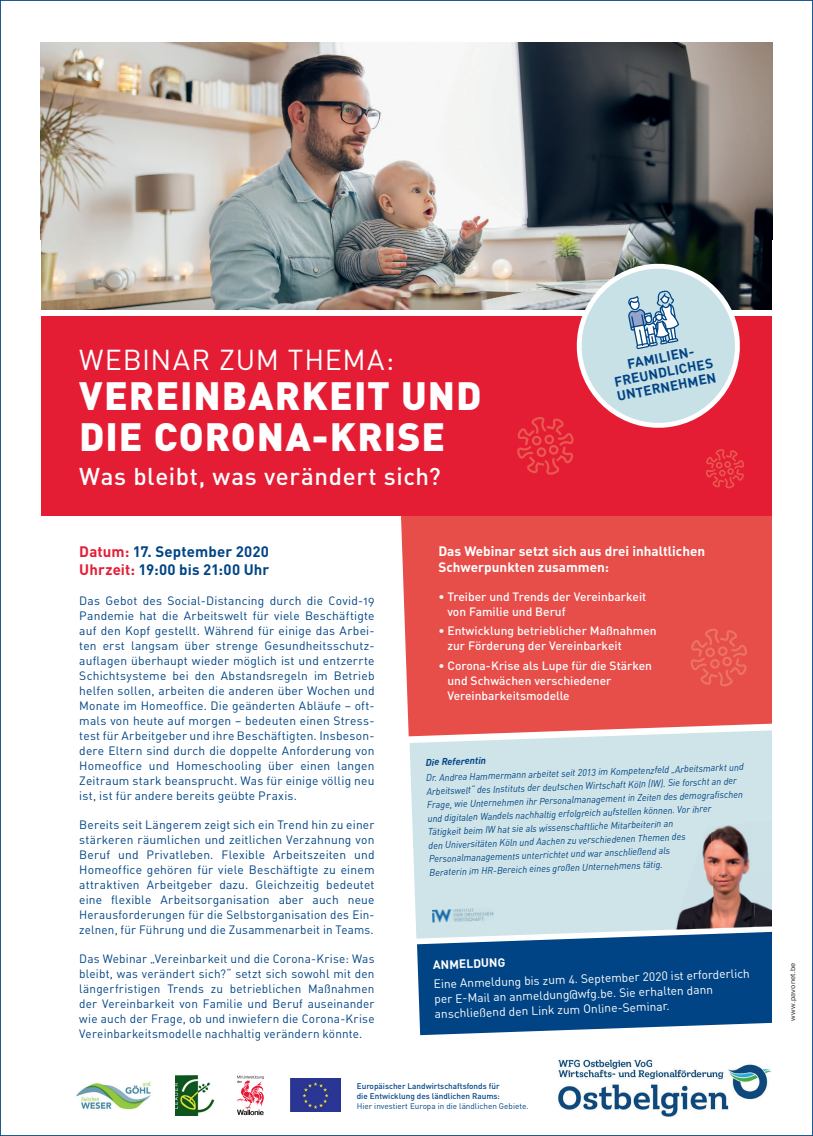
<style>
.page{position:relative;width:813px;height:1136px;background:#fff}
.page>*{position:absolute;margin:0;border:0;box-sizing:border-box;transform-origin:0 0}
.t1{font:900 39px/40.5px "DIN";letter-spacing:.025em;color:#fff}
.t2{font:28.5px "DIN Regular Alternate";letter-spacing:.025em;color:#fff}
.t3{font:24px "DIN Medium Alternate";letter-spacing:.025em;color:#fff}
.t4{font:700 15px/18px "DIN";letter-spacing:.01em;color:#014485}
.t5{font:13.5px/16.5px "DIN Bold Alternate";color:#fff}
.t6{font:700 13.5px/14.9px "DIN";color:#014485;text-align:center}
.t7{font:12px/15px "DIN Regular Alternate";letter-spacing:.015em;color:#014485;text-align:justify}
.t8{font:500 12px/15px "DIN";color:#fff}
.t9{font:12px/15px "DIN";color:#fff}
.t10{font:700 12px "DIN";color:#fff}
.t11{font:italic 9.75px/13.5px "DIN Pro";color:#014485;scale:.95 1}
.t12{font:italic 700 9.75px "DIN Pro";color:#014485}
.t13{font:500 8.1px/9.8px "DIN";color:#014485}
.t14{font:8.1px "DIN";color:#014485}
.t15{font:7.5px "Proxima Nova";letter-spacing:.025em;color:#231f20}
.s1{color:#e41d35}
</style>
<div class="page">
<svg style="left:417px;top:938px;width:354px;height:97px;background:#16538f"></svg>
<div style="left:400px;top:515px;width:371px;height:221px;background:#e74d49"></div>
<svg style="left:409px;top:729px;width:362px;height:209px;background:#d0e2e6"></svg>
<img style="left:714px;top:926px;width:57px;height:3px">
<img style="left:690px;top:826px;width:20px;height:48px">
<img style="left:710px;top:822px;width:41px;height:52px">
<img style="left:751px;top:818px;width:20px;height:55px">
<img style="left:673px;top:874px;width:41px;height:55px">
<img style="left:712px;top:873px;width:42px;height:55px">
<img style="left:752px;top:871px;width:19px;height:55px">
<img style="left:41px;top:43px;width:730px;height:266px">
<div style="left:41px;top:315px;width:730px;height:200px;background:#e41d35"></div>
<img style="left:558px;top:1059px;width:212px;height:58px">
<img style="left:175px;top:1075px;width:39px;height:39px">
<img style="left:76px;top:1081px;width:75px;height:28px">
<img style="left:291px;top:1078px;width:49px;height:33px">
<svg style="left:237px;top:1075px;width:27px;height:39px"></svg>
<img style="left:432px;top:907px;width:61px;height:15px">
<svg style="left:574px;top:262px;width:167px;height:166px"></svg>
<svg style="left:517px;top:417px;width:46px;height:28px"></svg>
<svg style="left:690px;top:628px;width:56px;height:58px;background:#e75750"></svg>
<svg style="left:706px;top:449px;width:37px;height:39px"></svg>
<h2 class="t2" style="left:79px;top:342px;width:316px">WEBINAR ZUM THEMA:</h2>
<h1 class="t1" style="left:79px;top:374px;width:403px">VEREINBARKEIT UND<br>DIE CORONA-KRISE</h1>
<h3 class="t3" style="left:79px;top:460px;width:363px">Was bleibt, was verändert sich?</h3>
<p class="t6" style="left:609px;top:359px;width:102px;rotate:-11deg">FAMILIEN-<br>FR EUNDLICH ES<br>UNTER NEH MEN</p>
<p class="t4" style="left:79px;top:541px;width:191px"><span class="s1">Datum:</span> 17. September 2020<br><span class="s1">Uhrzeit:</span> 19:00 bis 21:00 Uhr</p>
<p class="t7" style="left:79px;top:592px;width:296px">Das Gebot des Social-Distancing durch die Covid-19<br>Pandemie hat die Arbeitswelt für viele Beschäftigte auf den Kopf gestellt. Während für einige das Arbei&shy;ten erst langsam über strenge Gesundheitsschutz&shy;auflagen überhaupt wieder möglich ist und entzerrte Schichtsysteme bei den Abstandsregeln im Betrieb helfen sollen, arbeiten die anderen über Wochen und Monate im Homeoffice. Die geänderten Abläufe – oft&shy;mals von heute auf morgen – bedeuten einen Stress&shy;test für Arbeitgeber und ihre Beschäftigten. Insbeson&shy;dere Eltern sind durch die doppelte Anforderung von Homeoffice und Homeschooling über einen langen Zeitraum stark beansprucht. Was für einige völlig neu ist, ist für andere bereits geübte Praxis.</p>
<p class="t7" style="left:79px;top:817px;width:296px">Bereits seit Längerem zeigt sich ein Trend hin zu einer stärkeren räumlichen und zeitlichen Verzahnung von Beruf und Privatleben. Flexible Arbeitszeiten und Homeoffice gehören für viele Beschäftigte zu einem attraktiven Arbeitgeber dazu. Gleichzeitig bedeutet eine flexible Arbeitsorganisation aber auch neue Herausforderungen für die Selbstorganisation des Ein&shy;zelnen, für Führung und die Zusammenarbeit in Teams.</p>
<p class="t7" style="left:79px;top:951px;width:296px">Das Webinar „Vereinbarkeit und die Corona-Krise: Was bleibt, was verändert sich?“ setzt sich sowohl mit den längerfristigen Trends zu betrieblichen Maßnahmen der Vereinbarkeit von Familie und Beruf auseinander wie auch der Frage, ob und inwiefern die Corona-Krise Vereinbarkeitsmodelle nachhaltig verändern könnte.</p>
<p class="t5" style="left:438px;top:542px;width:268px">Das Webinar setzt sich aus drei inhaltlichen<br>Schwerpunkten zusammen:</p>
<p class="t8" style="left:447px;top:588px;width:200px;text-indent:-9px">• Treiber und Trends der Vereinbarkeit von Familie und Beruf</p>
<p class="t8" style="left:447px;top:623px;width:211px;text-indent:-9px">• Entwicklung betrieblicher Maßnahmen zur Förderung der Vereinbarkeit</p>
<p class="t8" style="left:447px;top:657px;width:206px;text-indent:-9px">• Corona-Krise als Lupe für die Stärken und Schwächen verschiedener<br>Vereinbarkeitsmodelle</p>
<p class="t12" style="left:425px;top:754px;width:62px;rotate:-2deg">Die Referentin</p>
<p class="t11" style="left:425px;top:770px;width:336px;rotate:-2deg">Dr. Andrea Hammermann arbeitet seit 2013 im Kompetenzfeld „Arbeitsmarkt und Arbeitswelt“ des Instituts der deutschen Wirtschaft Köln (IW). Sie forscht an der Frage, wie Unternehmen ihr Personalmanagement in Zeiten des demografischen und digitalen Wandels nachhaltig erfolgreich aufstellen können. Vor ihrer Tätigkeit beim IW hat sie als wissenschaftliche Mitarbeiterin an<br>den Universitäten Köln und Aachen zu verschiedenen Themen des Personalmanagements unterrichtet und war anschließend als<br>Beraterin im HR-Bereich eines großen Unternehmens tätig.</p>
<p class="t10" style="left:432px;top:956px;width:74px;rotate:-2deg">ANMELDUNG</p>
<p class="t9" style="left:433px;top:976px;width:317px;rotate:-2deg">Eine Anmeldung bis zum 4. September 2020 ist erforderlich per E-Mail an anmeldung@wfg.be. Sie erhalten dann anschließend den Link zum Online-Seminar.</p>
<p class="t13" style="left:356px;top:1080px;width:145px">Europäischer Landwirtschaftsfonds für die Entwicklung des ländlichen Raums:</p>
<p class="t14" style="left:356px;top:1100px;width:173px">Hier investiert Europa in die ländlichen Gebiete.</p>
<p class="t15" style="left:787px;top:1020px;width:60px;rotate:-90deg">www.pavonet.be</p>
</div>
